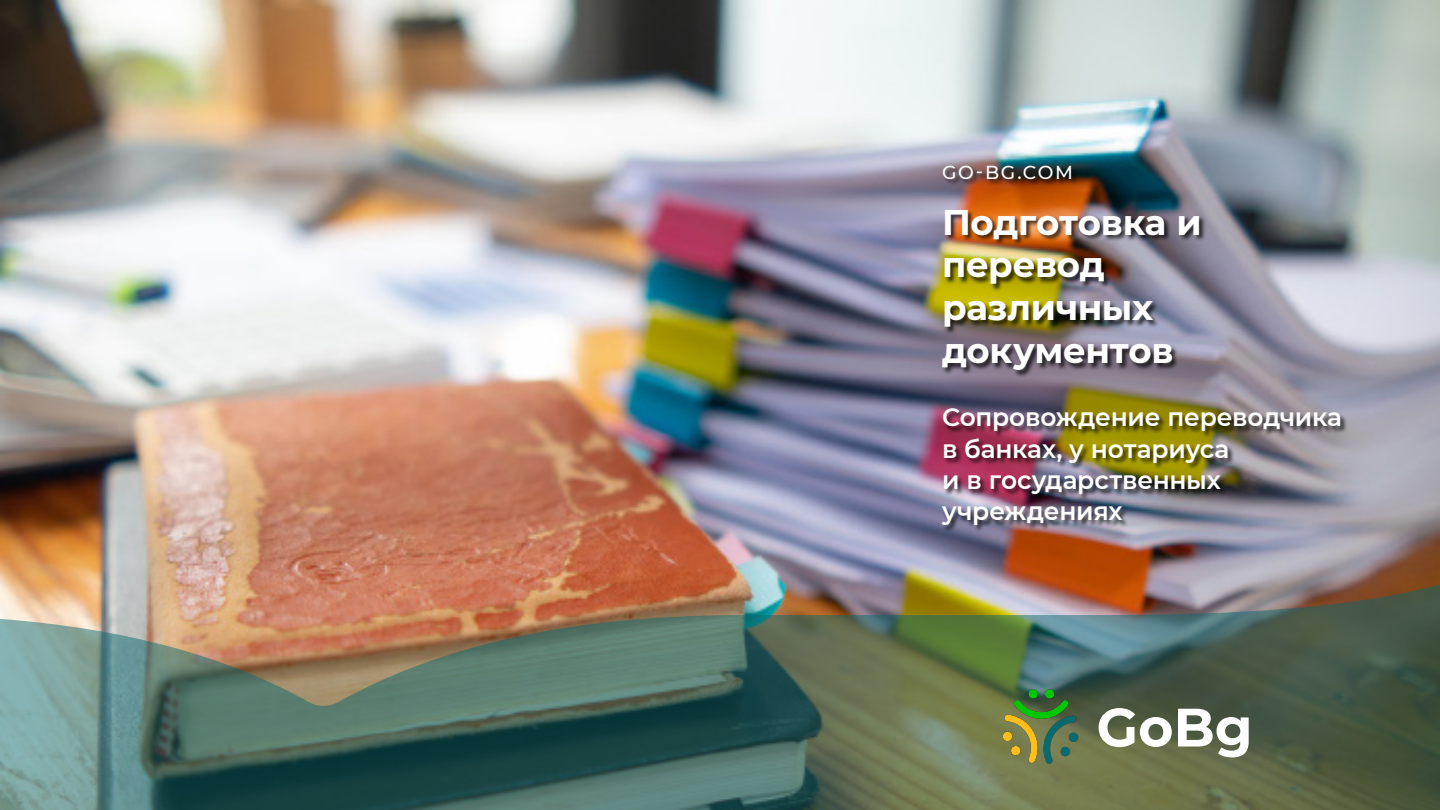
<style>
.page{position:relative;width:1440px;height:810px;background:#fff}
.page>*{position:absolute;margin:0;border:0;box-sizing:border-box;transform-origin:0 0}
.t1{font:700 54px "Montserrat";color:#fff}
.t2{font:700 35.62px/42.8px "Montserrat";letter-spacing:-.01em;color:#fff}
.t3{font:600 24.9px/31.2px "Montserrat";letter-spacing:-.01em;color:#fff}
.t4{font:500 18.75px "Montserrat";letter-spacing:.085em;color:#fff}
</style>
<div class="page">
<img style="left:0;top:0;width:1440px;height:585px">
<img style="left:0;top:585px;width:1440px;height:225px">
<div style="left:942px;top:210px;width:265px;height:168px;background:#000;opacity:.75"></div>
<div style="left:942px;top:408px;width:406px;height:125px;background:#000;opacity:.75"></div>
<div style="left:943px;top:165px;width:136px;height:21px;background:#000;opacity:.75"></div>
<img style="left:984px;top:670px;width:113px;height:113px">
<p class="t4" style="left:942px;top:159px;width:133px">GO-BG.COM</p>
<p class="t2" style="left:942px;top:199px;width:261px">Подготовка и перевод</p>
<p class="t2" style="left:942px;top:284px;width:233px">различных документов</p>
<p class="t3" style="left:942px;top:401px;width:401px">Сопровождение переводчика в банках, у нотариуса</p>
<p class="t3" style="left:942px;top:463px;width:280px">и в государственных учреждениях</p>
<p class="t1" style="left:1096px;top:688px;width:158px">GoBg</p>
</div>
